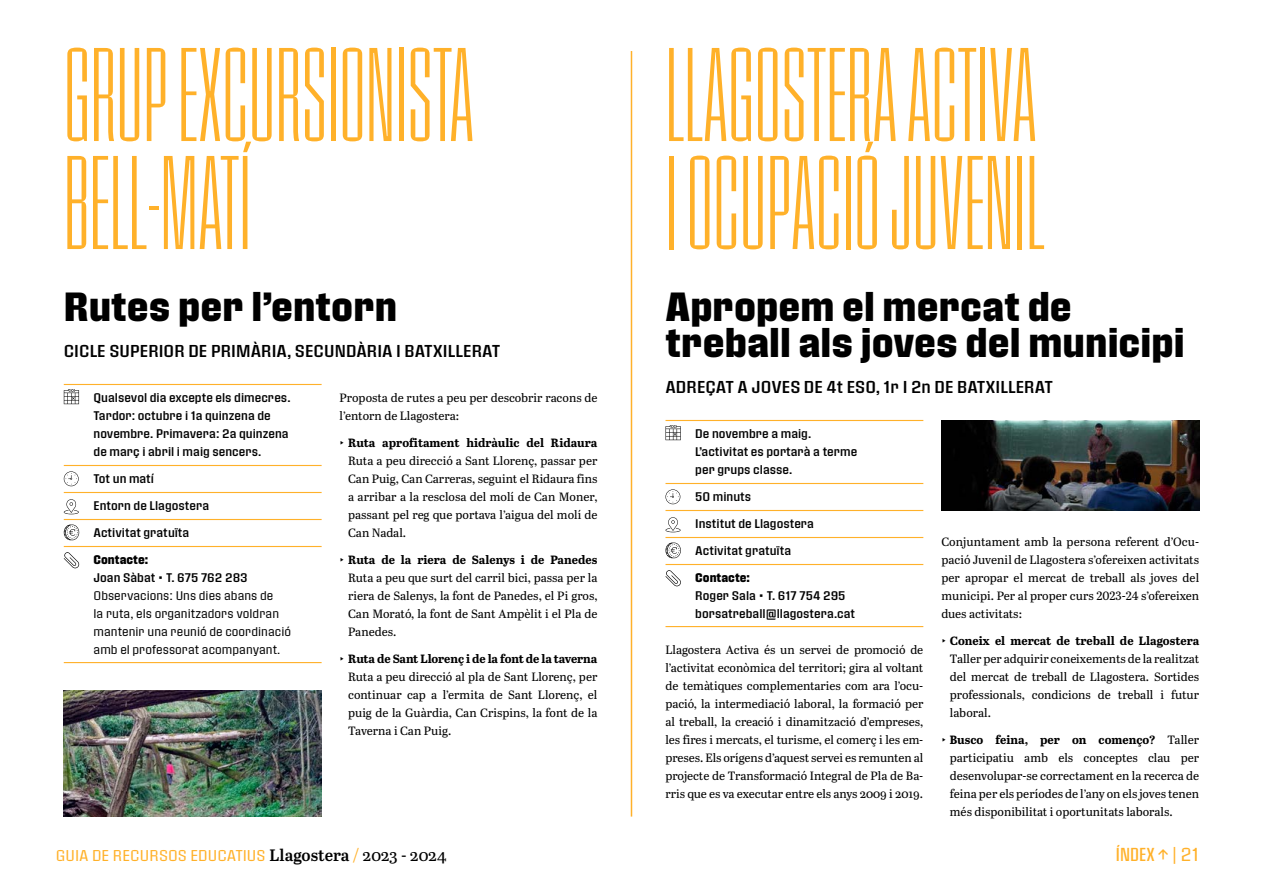
<style>
.page{position:relative;width:1263px;height:893px;background:#fff}
.page>*{position:absolute;margin:0;border:0;box-sizing:border-box;transform-origin:0 0}
.t1{font:127.5px/108px "Pressio No.21";color:#ffb12a}
.t2{font:39px/36px "Pressio No.54";color:#000}
.t3{font:18px "Pressio No.42";letter-spacing:.005em;color:#ffb12a}
.t4{font:16.5px "Pressio No.52";color:#000}
.t5{font:15px "Pressio No.51";color:#ffb12a}
.t6{font:12px/18px "Abril Text";color:#000;text-align:justify}
.t7{font:12px/18px "Pressio No.52";color:#000}
.t8{font:12px/18px "Pressio No.51";color:#000}
.t9{font:12px "Pressio No.54";color:#000}
.s1{font-weight:700}
.s2{font-family:"Abril Text";font-weight:600;font-size:16.5px;color:#000}
.s3{font-family:"Abril Text";font-size:16.5px}
.s4{font-family:"Abril Text";font-size:16.5px;color:#000}
.s5{font-family:"Pressio No.51"}
</style>
<div class="page">
<hr style="left:631px;top:51px;width:1px;height:766px;background:#ffb12a">
<hr style="left:64px;top:662px;width:258px;height:1px;background:#ffb12a">
<hr style="left:64px;top:384px;width:258px;height:1px;background:#ffb12a">
<hr style="left:64px;top:465px;width:258px;height:1px;background:#ffb12a">
<hr style="left:64px;top:492px;width:258px;height:1px;background:#ffb12a">
<hr style="left:64px;top:519px;width:258px;height:1px;background:#ffb12a">
<hr style="left:64px;top:546px;width:258px;height:1px;background:#ffb12a">
<svg style="left:64px;top:389px;width:15px;height:15px"></svg>
<svg style="left:64px;top:471px;width:15px;height:15px"></svg>
<svg style="left:64px;top:499px;width:15px;height:15px"></svg>
<svg style="left:64px;top:525px;width:15px;height:15px"></svg>
<svg style="left:64px;top:552px;width:15px;height:16px"></svg>
<img style="left:64px;top:690px;width:258px;height:126px">
<hr style="left:665px;top:626px;width:258px;height:1px;background:#ffb12a">
<hr style="left:665px;top:420px;width:258px;height:1px;background:#ffb12a">
<hr style="left:665px;top:483px;width:258px;height:1px;background:#ffb12a">
<hr style="left:665px;top:510px;width:258px;height:1px;background:#ffb12a">
<hr style="left:665px;top:537px;width:258px;height:1px;background:#ffb12a">
<hr style="left:665px;top:564px;width:258px;height:1px;background:#ffb12a">
<svg style="left:665px;top:425px;width:16px;height:15px"></svg>
<svg style="left:665px;top:489px;width:15px;height:15px"></svg>
<svg style="left:665px;top:517px;width:16px;height:15px"></svg>
<svg style="left:665px;top:543px;width:16px;height:15px"></svg>
<svg style="left:665px;top:570px;width:16px;height:16px"></svg>
<img style="left:941px;top:420px;width:258px;height:90px">
<h1 class="t1" style="left:64px;top:41px;width:412px">GRUP EXCURSIONISTA<br>BELL-MATÍ</h1>
<h2 class="t2" style="left:64px;top:287px;width:335px">Rutes per l’entorn</h2>
<h3 class="t4" style="left:64px;top:341px;width:438px">CICLE SUPERIOR DE PRIMÀRIA, SECUNDÀRIA I BATXILLERAT</h3>
<p class="t7" style="left:94px;top:388px;width:198px">Qualsevol dia excepte els dimecres.<br>Tardor: octubre i 1a quinzena de novembre. Primavera: 2a quinzena de març i abril i maig sencers.</p>
<p class="t7" style="left:94px;top:469px;width:62px">Tot un matí</p>
<p class="t7" style="left:94px;top:496px;width:117px">Entorn de Llagostera</p>
<p class="t7" style="left:94px;top:523px;width:97px">Activitat gratuïta</p>
<p class="t9" style="left:94px;top:552px;width:56px">Contacte:</p>
<p class="t7" style="left:94px;top:568px;width:156px">Joan Sàbat • T. 675 762 283</p>
<p class="t8" style="left:94px;top:586px;width:199px">Observacions: Uns dies abans de<br>la ruta, els organitzadors voldran mantenir una reunió de coordinació amb el professorat acompanyant.</p>
<p class="t6" style="left:340px;top:388px;width:259px">Proposta de rutes a peu per descobrir racons de l’entorn de Llagostera:</p>
<p class="t6" style="left:348px;top:433px;width:251px;text-indent:-9px">△ <span class="s1">Ruta aprofitament hidràulic del Ridaura </span>Ruta a peu direcció a Sant Llorenç, passar per Can Puig, Can Carreras, seguint el Ridaura fins a arribar a la resclosa del molí de Can Moner, passant pel reg que portava l’aigua del molí de Can Nadal.</p>
<p class="t6" style="left:348px;top:550px;width:251px;text-indent:-9px">△ <span class="s1">Ruta de la riera de Salenys i de Panedes </span>Ruta a peu que surt del carril bici, passa per la riera de Salenys, la font de Panedes, el Pi gros, Can Morató, la font de Sant Ampèlit i el Pla de Panedes.</p>
<p class="t6" style="left:348px;top:649px;width:251px;text-indent:-9px">△ <span class="s1">Ruta de Sant Llorenç i de la font de la taverna </span>Ruta a peu direcció al pla de Sant Llorenç, per continuar cap a l’ermita de Sant Llorenç, el puig de la Guàrdia, Can Crispins, la font de la Taverna i Can Puig.</p>
<h1 class="t1" style="left:665px;top:41px;width:381px">LLAGOSTERA ACTIVA<br>I OCUPACIÓ JUVENIL</h1>
<h2 class="t2" style="left:665px;top:287px;width:521px">Apropem el mercat de treball als joves del municipi</h2>
<h3 class="t4" style="left:665px;top:377px;width:389px">ADREÇAT A JOVES DE 4t ESO, 1r I 2n DE BATXILLERAT</h3>
<p class="t7" style="left:695px;top:424px;width:164px">De novembre a maig.<br>L’activitat es portarà a terme per grups classe.</p>
<p class="t7" style="left:695px;top:487px;width:58px">50 minuts</p>
<p class="t7" style="left:695px;top:514px;width:120px">Institut de Llagostera</p>
<p class="t7" style="left:695px;top:541px;width:97px">Activitat gratuïta</p>
<p class="t9" style="left:695px;top:570px;width:56px">Contacte:</p>
<p class="t7" style="left:695px;top:586px;width:161px">Roger Sala • T. 617 754 295 borsatreball@llagostera.cat</p>
<p class="t6" style="left:665px;top:640px;width:259px">Llagostera Activa és un servei de promoció de l’activitat econòmica del territori; gira al voltant de temàtiques complementaries com ara l’ocu&shy;pació, la intermediació laboral, la formació per al treball, la creació i dinamització d’empreses, les fires i mercats, el turisme, el comerç i les em&shy;preses. Els orígens d’aquest servei es remunten al projecte de Transformació Integral de Pla de Ba&shy;rris que es va executar entre els anys 2009 i 2019.</p>
<p class="t6" style="left:941px;top:532px;width:259px">Conjuntament amb la persona referent d’Ocu&shy;pació Juvenil de Llagostera s’ofereixen activitats per apropar el mercat de treball als joves del municipi. Per al proper curs 2023-24 s’ofereixen dues activitats:</p>
<p class="t6" style="left:950px;top:631px;width:251px;text-indent:-9px">△ <span class="s1">Coneix el mercat de treball de Llagostera </span>Taller per adquirir coneixements de la realitzat del mercat de treball de Llagostera. Sortides professionals, condicions de treball i futur laboral.</p>
<p class="t6" style="left:950px;top:730px;width:251px;text-indent:-9px">△ <span class="s1">Busco feina, per on començo?</span> Taller participatiu amb els conceptes clau per desenvolupar-se correctament en la recerca de feina per els períodes de l’any on els joves tenen més disponibilitat i oportunitats laborals.</p>
<p class="t5" style="left:56px;top:846px;width:392px">GUIA DE RECURSOS EDUCATIUS <span class="s2">Llagostera</span> <span class="s3">/</span> <span class="s4">2023 - 2024</span></p>
<h3 class="t3" style="left:1116px;top:844px;width:85px">ÍNDEX ↑ <span class="s5">| 21</span></h3>
</div>
